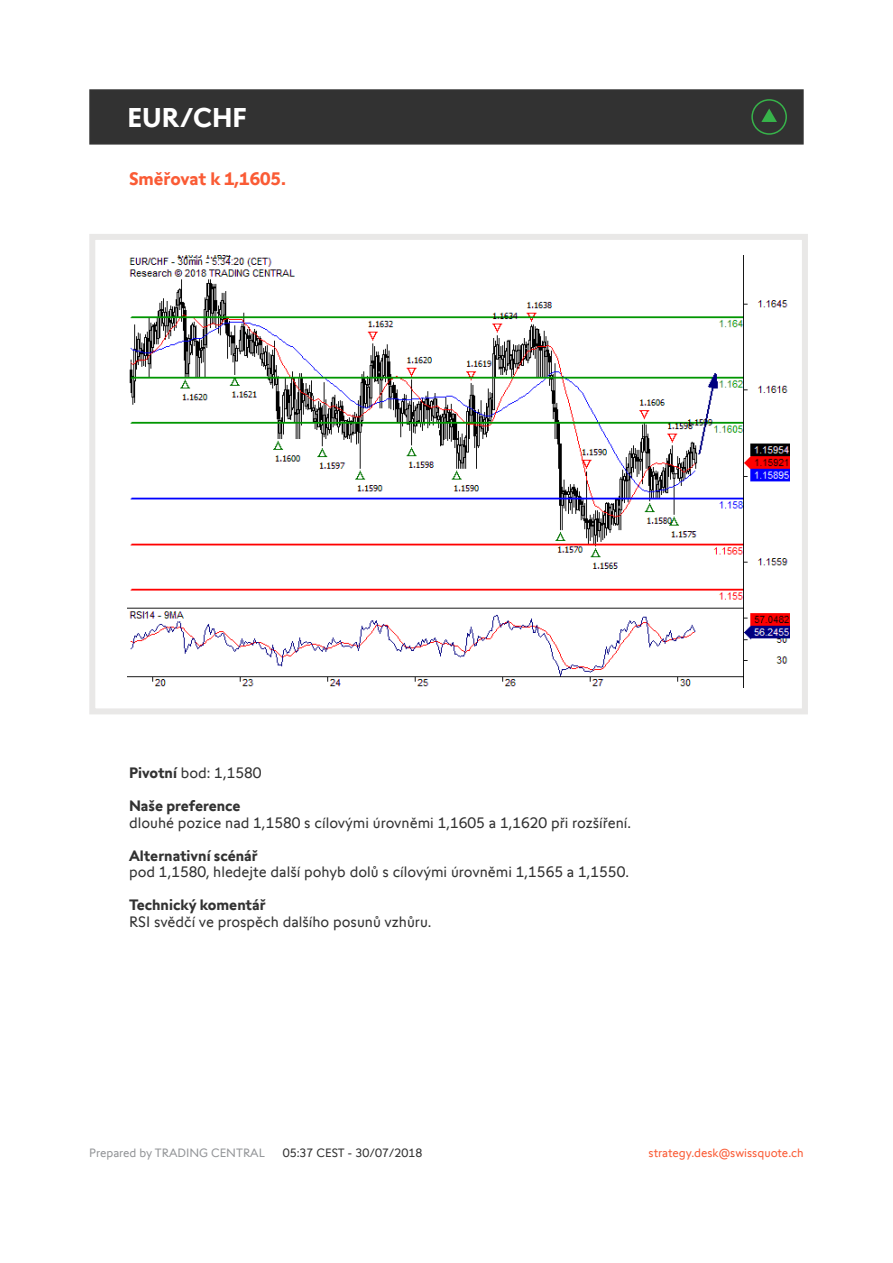
<style>
.page{position:relative;width:893px;height:1263px;background:#fff}
.page>*{position:absolute;margin:0;border:0;box-sizing:border-box;transform-origin:0 0}
.t1{font:700 27px "Swissquote CT";color:#fff}
.t2{font:700 18px "Swissquote CT";letter-spacing:-.005em;color:#fa5b35}
.t3{font:15px "Swissquote CT";color:#323232}
.t4{font:700 15px "Swissquote CT";color:#323232}
.t5{font:12px "Swissquote CT";color:#fa5b35}
.t6{font:12px "Swissquote CT";color:#939598}
.t7{font:12px "Swissquote CT";color:#323232}
.s1{font-weight:700}
</style>
<div class="page">
<div style="left:89px;top:234px;width:719px;height:480px;border:6px solid #e9e8e7"></div>
<div style="left:89px;top:89px;width:715px;height:56px;background:#323232;border:2px solid #323232"></div>
<img style="left:128px;top:255px;width:661px;height:432px">
<svg style="left:751px;top:99px;width:36px;height:36px"></svg>
<h1 class="t1" style="left:128px;top:101px;width:121px">EUR/CHF</h1>
<p class="t2" style="left:129px;top:168px;width:158px">Směřovat k 1,1605.</p>
<p class="t3" style="left:129px;top:764px;width:134px"><span class="s1">Pivotní</span> bod: 1,1580</p>
<p class="t4" style="left:129px;top:797px;width:113px">Naše preference</p>
<p class="t3" style="left:129px;top:814px;width:503px">dlouhé pozice nad 1,1580 s cílovými úrovněmi 1,1605 a 1,1620 při rozšíření.</p>
<p class="t4" style="left:129px;top:846px;width:130px">Alternativní scénář</p>
<p class="t3" style="left:129px;top:863px;width:501px">pod 1,1580, hledejte další pohyb dolů s cílovými úrovněmi 1,1565 a 1,1550.</p>
<p class="t4" style="left:129px;top:896px;width:138px">Technický komentář</p>
<p class="t3" style="left:129px;top:913px;width:304px">RSI svědčí ve prospěch dalšího posunů vzhůru.</p>
<p class="t6" style="left:89px;top:1145px;width:177px">Prepared by TRADING CENTRAL</p>
<p class="t7" style="left:283px;top:1145px;width:141px">05:37 CEST - 30/07/2018</p>
<p class="t5" style="left:649px;top:1145px;width:157px">strategy.desk@swissquote.ch</p>
</div>
